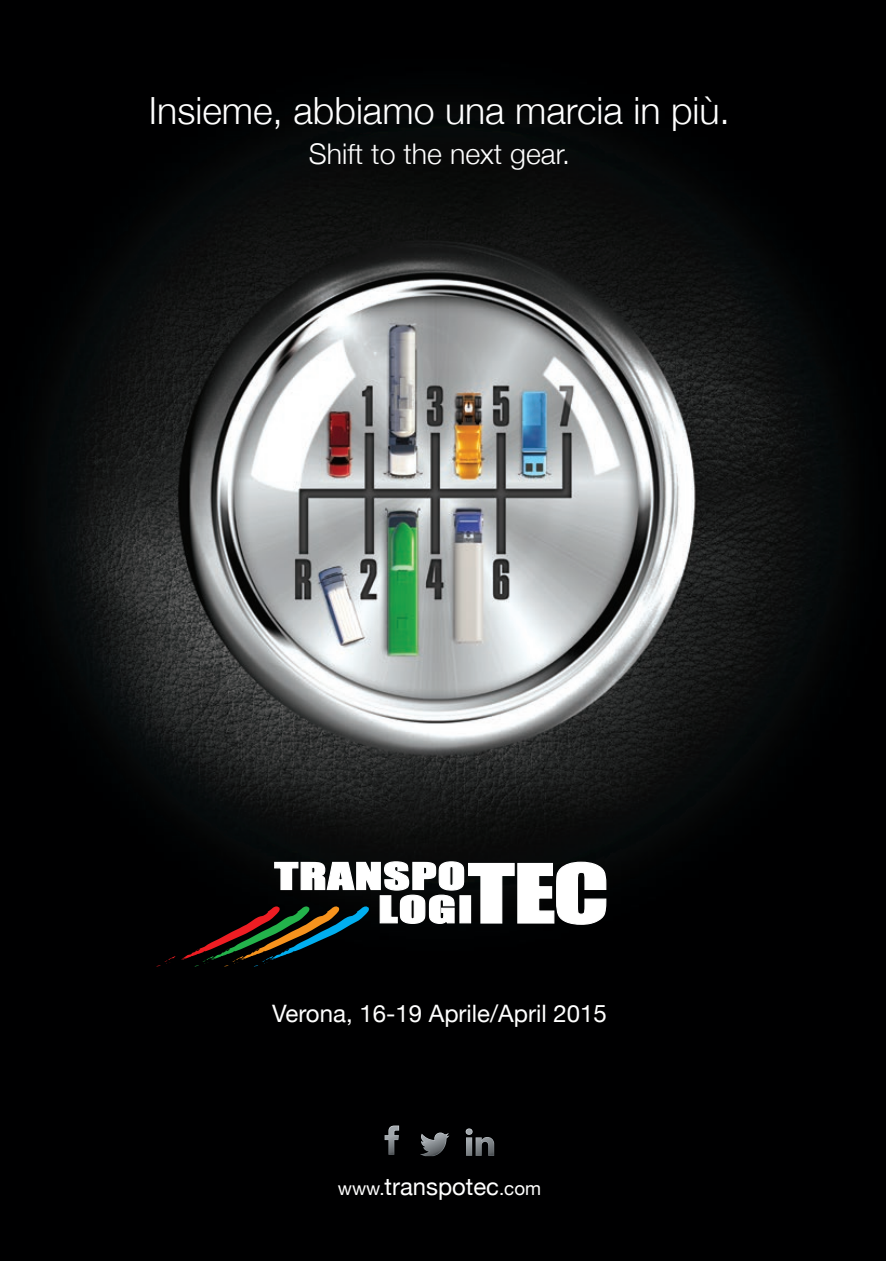
<style>
.page{position:relative;width:886px;height:1261px;background:#fff}
.page>*{position:absolute;margin:0;border:0;box-sizing:border-box;transform-origin:0 0}
.t1{font:300 37.5px "Helvetica Neue";color:#fff}
.t2{font:300 28.5px "Helvetica Neue";color:#fff}
.t3{font:24px "Helvetica Neue";color:#fff}
.t4{font:23.85px "Helvetica Neue";color:#fff}
.s1{font-size:18.75px}
</style>
<div class="page">
<div style="left:0;top:0;width:885px;height:1261px;background:#000001"></div>
<img style="left:42px;top:126px;width:799px;height:782px">
<svg style="left:156px;top:861px;width:450px;height:106px"></svg>
<svg style="left:384px;top:1126px;width:15px;height:29px"></svg>
<svg style="left:465px;top:1128px;width:29px;height:28px"></svg>
<svg style="left:420px;top:1133px;width:29px;height:23px"></svg>
<p class="t1" style="left:149px;top:81px;width:582px">Insieme, abbiamo una marcia in più.</p>
<p class="t2" style="left:309px;top:131px;width:262px">Shift to the next gear.</p>
<p class="t3" style="left:272px;top:996px;width:336px">Verona, 16-19 Aprile/April 2015</p>
<p class="t4" style="left:337px;top:1170px;width:205px"><span class="s1">www.</span>transpotec<span class="s1">.com</span></p>
</div>
